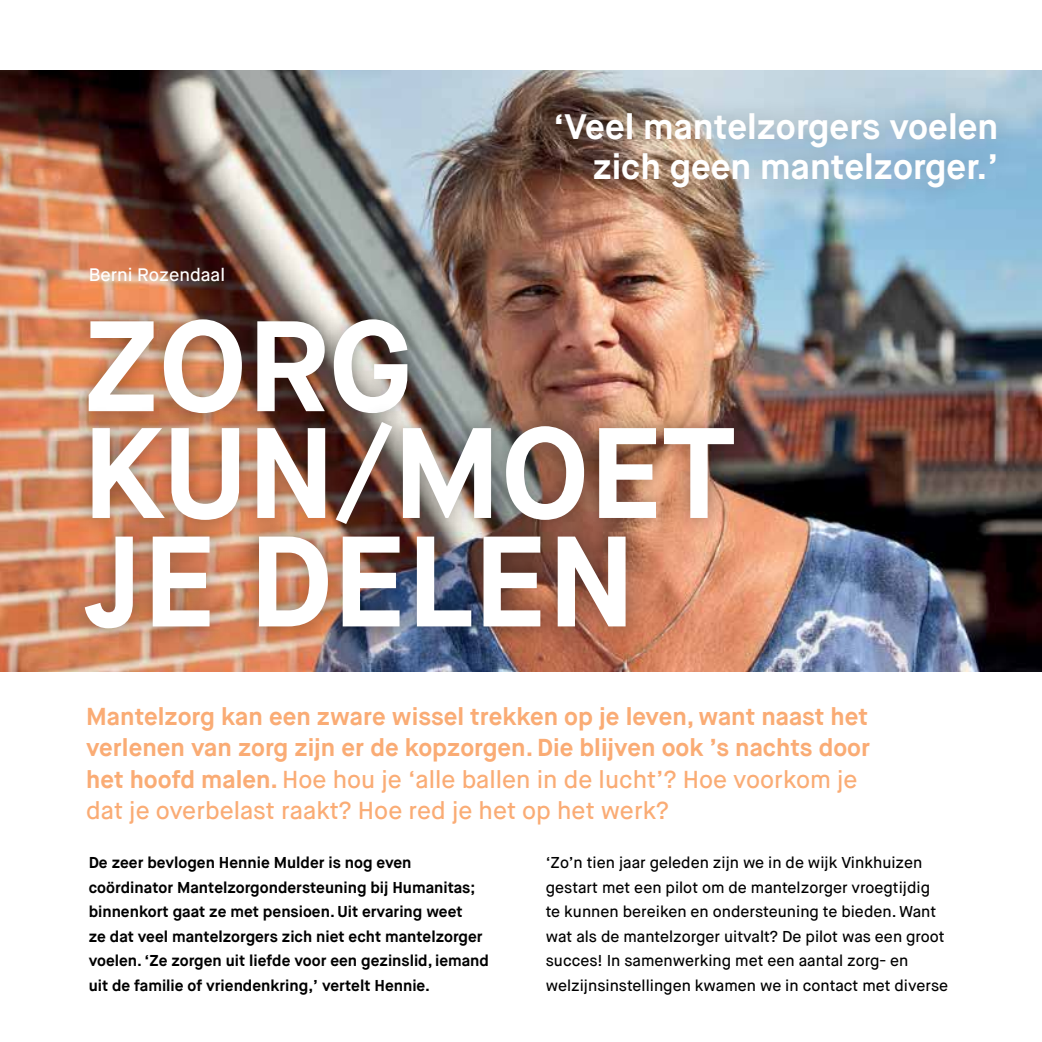
<style>
.page{position:relative;width:1042px;height:1042px;background:#fff}
.page>*{position:absolute;margin:0;border:0;box-sizing:border-box;transform-origin:0 0}
.t1{font:700 128.28px/107.6px "Maison Neue";color:#fff}
.t2{font:700 35.35px/39.9px "Maison Neue";color:#fff;text-align:right}
.t3{font:700 24.5px/31.5px "Maison Neue";color:#faac75}
.t4{font:500 18.03px "Maison Neue";color:#fff}
.t5{font:500 15.75px/24.5px "Maison Neue";color:#000}
.t6{font:700 15.75px/24.5px "Maison Neue";color:#000}
.s1{font-weight:500}
</style>
<div class="page">
<img style="left:0;top:70px;width:1042px;height:601px">
<div style="left:67px;top:298px;width:362px;height:136px;background:#000;opacity:.35"></div>
<div style="left:64px;top:402px;width:691px;height:248px;background:#000;opacity:.35"></div>
<div style="left:536px;top:92px;width:481px;height:116px;background:#000;opacity:.2"></div>
<p class="t4" style="left:89px;top:263px;width:138px">Berni Rozendaal</p>
<h2 class="t2" style="left:553px;top:107px;width:446px">‘Veel mantelzorgers voelen zich geen mantelzorger.’</h2>
<h1 class="t1" style="left:84px;top:314px;width:653px">ZORG<br>KUN/MOET<br>JE DELEN</h1>
<p class="t3" style="left:86px;top:701px;width:785px">Mantelzorg kan een zware wissel trekken op je leven, want naast het verlenen van zorg zijn er de kopzorgen. Die blijven ook ’s nachts door het hoofd malen. <span class="s1">Hoe hou je ‘alle ballen in de lucht’? Hoe voorkom je dat je overbelast raakt? Hoe red je het op het werk?</span></p>
<p class="t6" style="left:89px;top:850px;width:402px">De zeer bevlogen Hennie Mulder is nog even coördinator Mantelzorgondersteuning bij Humanitas; binnenkort gaat ze met pensioen. Uit ervaring weet<br>ze dat veel mantelzorgers zich niet echt mantelzorger voelen. ‘Ze zorgen uit liefde voor een gezinslid, iemand uit de familie of vriendenkring,’ vertelt Hennie.</p>
<p class="t5" style="left:546px;top:850px;width:404px">‘Zo’n tien jaar geleden zijn we in de wijk Vinkhuizen gestart met een pilot om de mantelzorger vroegtijdig te kunnen bereiken en ondersteuning te bieden. Want wat als de mantelzorger uitvalt? De pilot was een groot succes! In samenwerking met een aantal zorg- en welzijnsinstellingen kwamen we in contact met diverse</p>
</div>
